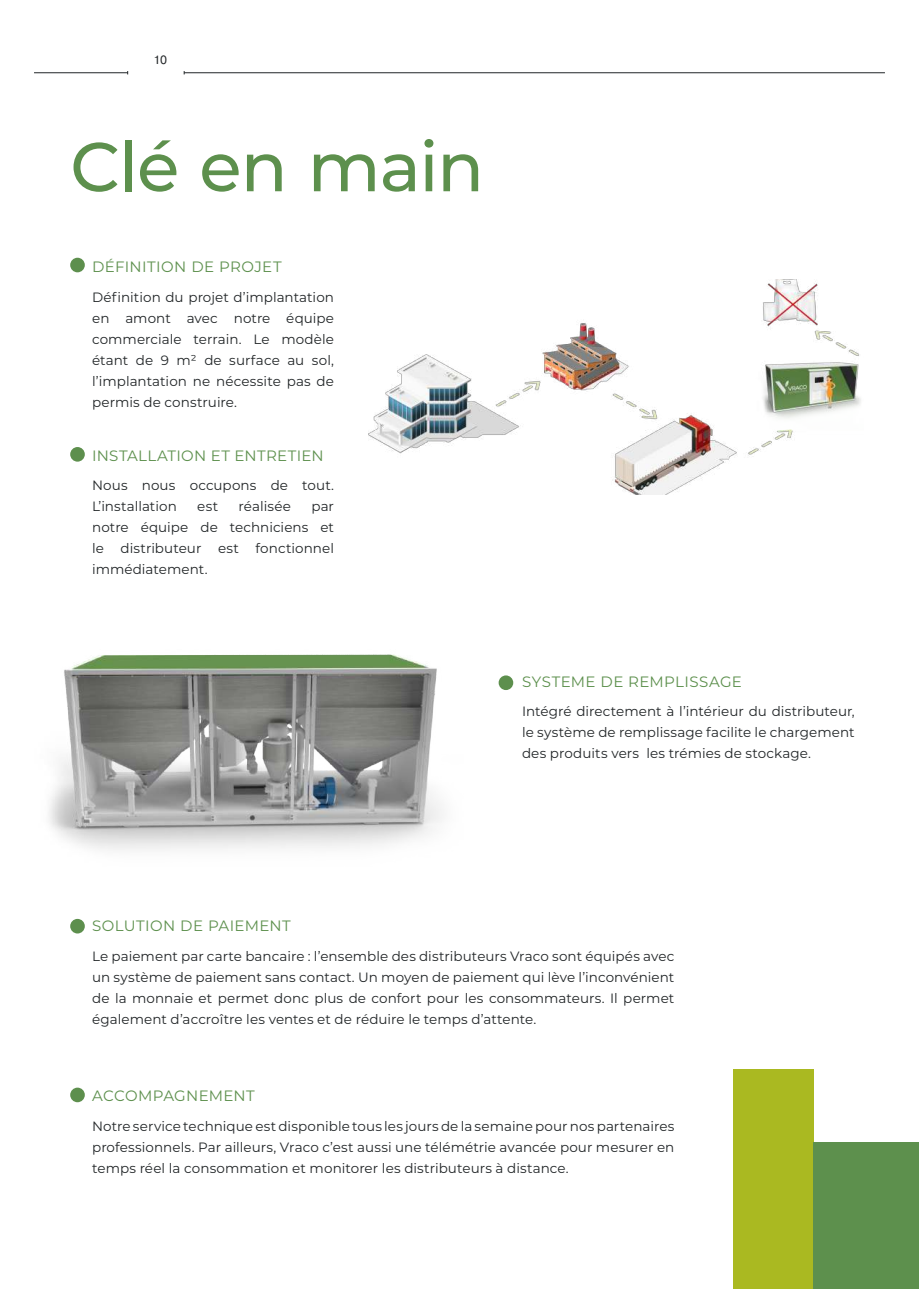
<style>
.page{position:relative;width:919px;height:1289px;background:#fff}
.page>*{position:absolute;margin:0;border:0;box-sizing:border-box;transform-origin:0 0}
.t1{font:500 69px "Montserrat";letter-spacing:-.02em;color:#5d904d}
.t2{font:15px "Montserrat";letter-spacing:.025em;color:#5d904d}
.t3{font:13.5px/21px "Montserrat";letter-spacing:.005em;color:#212527;text-align:justify}
.t4{font:12px "Pragmatica";color:#212527}
</style>
<div class="page">
<hr style="left:34px;top:72px;width:94px;height:1px;background:#212527">
<hr style="left:184px;top:72px;width:700px;height:1px;background:#212527">
<div style="left:733px;top:1069px;width:80px;height:219px;background:#aab921"></div>
<div style="left:813px;top:1142px;width:105px;height:146px;background:#5d904d"></div>
<img style="left:368px;top:279px;width:493px;height:216px">
<div style="left:70px;top:447px;width:15px;height:14px;background:#5d8f4d;border-radius:50%"></div>
<div style="left:498px;top:675px;width:15px;height:15px;background:#5d8f4d;border-radius:50%"></div>
<div style="left:70px;top:258px;width:15px;height:14px;background:#5d8f4d;border-radius:50%"></div>
<div style="left:70px;top:1087px;width:15px;height:15px;background:#5d8f4d;border-radius:50%"></div>
<div style="left:70px;top:918px;width:15px;height:15px;background:#5d8f4d;border-radius:50%"></div>
<img style="left:49px;top:654px;width:394px;height:196px">
<p class="t4" style="left:153px;top:53px;width:15px">10</p>
<h1 class="t1" style="left:70px;top:119px;width:415px">Clé en main</h1>
<p class="t2" style="left:92px;top:256px;width:191px">DÉFINITION DE PROJET</p>
<p class="t3" style="left:92px;top:286px;width:243px">Définition du projet d’implantation en amont avec notre équipe commerciale terrain. Le modèle étant de 9 m² de surface au sol, l’implantation ne nécessite pas de permis de construire.</p>
<p class="t2" style="left:92px;top:445px;width:233px">INSTALLATION ET ENTRETIEN</p>
<p class="t3" style="left:92px;top:474px;width:243px">Nous nous occupons de tout.<br>L’installation</p>
<p class="t3" style="left:197px;top:495px;width:22px">est</p>
<p class="t3" style="left:239px;top:495px;width:54px">réalisée</p>
<p class="t3" style="left:92px;top:495px;width:243px;text-indent:219px">par notre équipe de techniciens et le distributeur est fonctionnel immédiatement.</p>
<p class="t2" style="left:522px;top:671px;width:221px">SYSTEME DE REMPLISSAGE</p>
<p class="t3" style="left:522px;top:700px;width:334px">Intégré directement à l’intérieur du distributeur, le système de remplissage facilite le chargement des produits vers les trémies de stockage.</p>
<p class="t2" style="left:92px;top:915px;width:200px">SOLUTION DE PAIEMENT</p>
<p class="t3" style="left:92px;top:945px;width:583px">Le paiement par carte bancaire : l’ensemble des distributeurs Vraco sont équipés avec un système de paiement sans contact. Un moyen de paiement qui lève l’inconvénient de la monnaie et permet donc plus de confort pour les consommateurs. Il permet également d’accroître les ventes et de réduire le temps d’attente.</p>
<p class="t2" style="left:92px;top:1085px;width:164px">ACCOMPAGNEMENT</p>
<p class="t3" style="left:92px;top:1114px;width:583px">Notre service technique est disponible tous les jours de la semaine pour nos partenaires professionnels. Par ailleurs, Vraco c’est aussi une télémétrie avancée pour mesurer en temps réel la consommation et monitorer les distributeurs à distance.</p>
</div>
